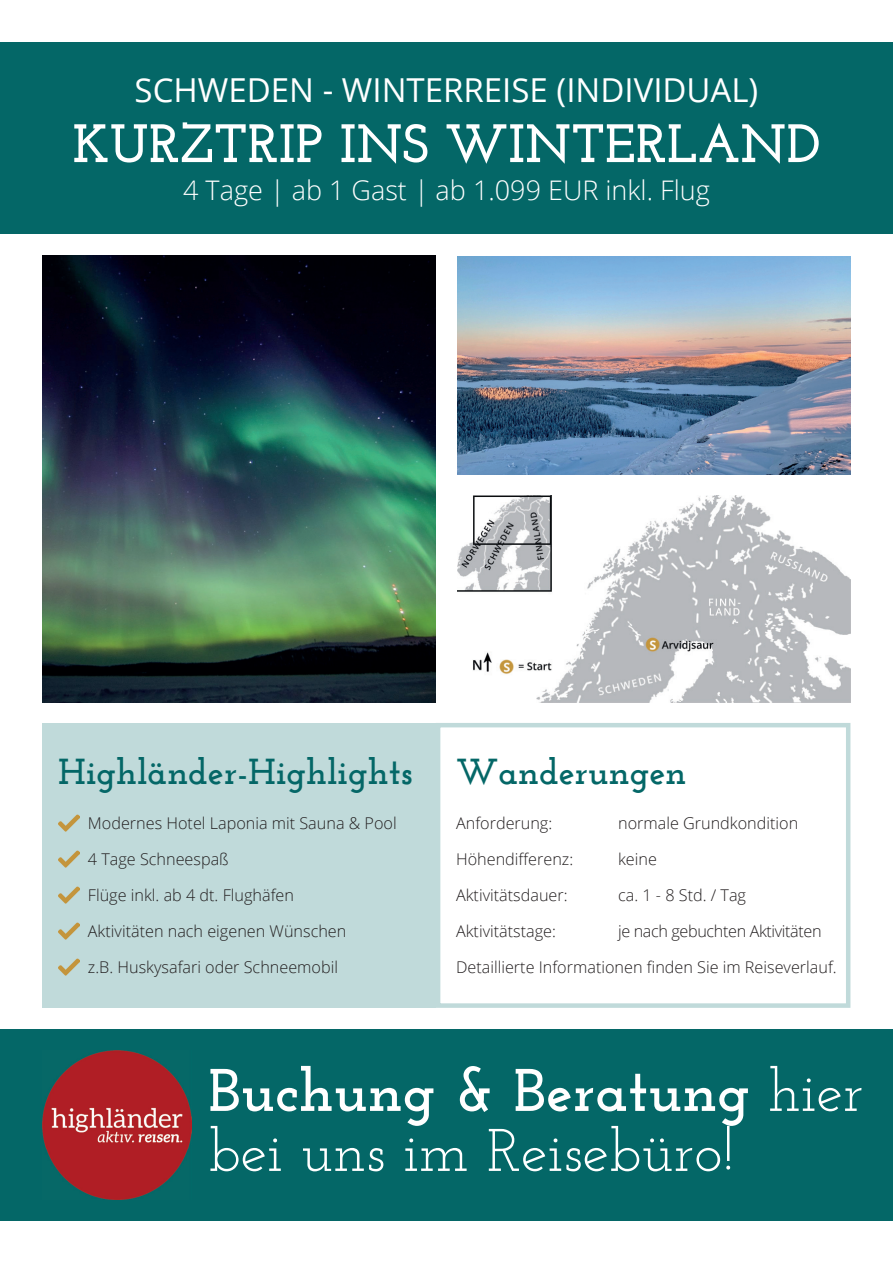
<style>
.page{position:relative;width:893px;height:1263px;background:#fff}
.page>*{position:absolute;margin:0;border:0;box-sizing:border-box;transform-origin:0 0}
.t1{font:60px/60px "Josefin Slab";color:#fff}
.t2{font:700 54px "Josefin Slab";color:#fff}
.t3{font:700 36px "Josefin Slab";color:#046767}
.t4{font:33px "Open Sans";color:#fff}
.t5{font:300 27px "Open Sans";color:#fff}
.t6{font:300 16.2px "Open Sans";color:#231f20}
.t7{font:300 16.2px "Open Sans";letter-spacing:-.025em;color:#231f20}
.s1{font-weight:700}
</style>
<div class="page">
<div style="left:0;top:43px;width:893px;height:191px;background:#046767"></div>
<div style="left:0;top:1029px;width:893px;height:191px;background:#046767"></div>
<img style="left:43px;top:1050px;width:148px;height:149px">
<img style="left:457px;top:495px;width:393px;height:207px">
<img style="left:457px;top:256px;width:393px;height:218px">
<img style="left:43px;top:255px;width:393px;height:447px">
<div style="left:43px;top:723px;width:393px;height:285px;background:#c0dada"></div>
<img style="left:58px;top:814px;width:22px;height:18px">
<img style="left:58px;top:850px;width:22px;height:18px">
<img style="left:58px;top:886px;width:22px;height:18px">
<img style="left:58px;top:922px;width:22px;height:18px">
<img style="left:58px;top:958px;width:22px;height:18px">
<svg style="left:436px;top:723px;width:414px;height:285px"></svg>
<h3 class="t4" style="left:135px;top:67px;width:625px">SCHWEDEN - WINTERREISE (INDIVIDUAL)</h3>
<h2 class="t2" style="left:72px;top:112px;width:750px">KURZTRIP INS WINTERLAND</h2>
<h3 class="t5" style="left:183px;top:171px;width:528px">4 Tage | ab 1 Gast | ab 1.099 EUR inkl. Flug</h3>
<h3 class="t3" style="left:58px;top:751px;width:356px">Highländer-Highlights</h3>
<p class="t6" style="left:88px;top:812px;width:310px">Modernes Hotel Laponia mit Sauna &amp; Pool</p>
<p class="t6" style="left:88px;top:848px;width:142px">4 Tage Schneespaß</p>
<p class="t6" style="left:88px;top:884px;width:208px">Flüge inkl. ab 4 dt. Flughäfen</p>
<p class="t6" style="left:88px;top:920px;width:260px">Aktivitäten nach eigenen Wünschen</p>
<p class="t6" style="left:88px;top:956px;width:252px">z.B. Huskysafari oder Schneemobil</p>
<h3 class="t3" style="left:456px;top:751px;width:232px">Wanderungen</h3>
<p class="t6" style="left:456px;top:812px;width:98px">Anforderung:</p>
<p class="t6" style="left:618px;top:812px;width:182px">normale Grundkondition</p>
<p class="t6" style="left:456px;top:848px;width:119px">Höhendifferenz:</p>
<p class="t6" style="left:618px;top:848px;width:40px">keine</p>
<p class="t6" style="left:456px;top:884px;width:113px">Aktivitätsdauer:</p>
<p class="t6" style="left:618px;top:884px;width:129px">ca. 1 - 8 Std. / Tag</p>
<p class="t6" style="left:456px;top:920px;width:101px">Aktivitätstage:</p>
<p class="t7" style="left:618px;top:920px;width:205px">je nach gebuchten Aktivitäten</p>
<p class="t6" style="left:456px;top:956px;width:382px">Detaillierte Informationen finden Sie im Reiseverlauf.</p>
<h1 class="t1" style="left:208px;top:1060px;width:657px"><span class="s1">Buchung &amp; Beratung</span> hier bei uns im Reisebüro!</h1>
</div>
